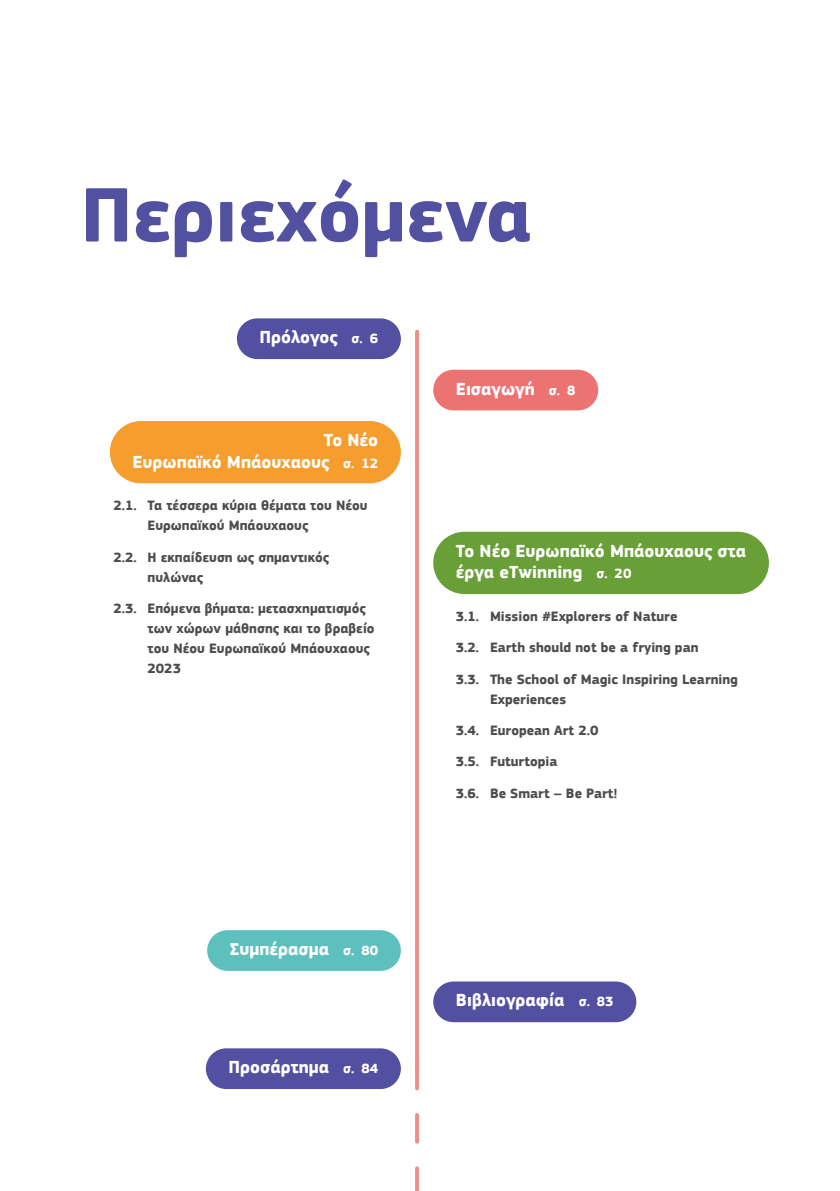
<style>
.page{position:relative;width:840px;height:1191px;background:#fff}
.page>*{position:absolute;margin:0;border:0;box-sizing:border-box;transform-origin:0 0}
.t1{font:700 80px "EC Square Sans Pro";color:#5250a1}
.t2{font:700 18px/21.6px "EC Square Sans Pro";color:#fff;text-align:right}
.t3{font:700 14px/20px "EC Square Sans Pro";color:#4d4d4f}
.s1{font-size:14px}
</style>
<div class="page">
<svg style="left:415px;top:1067px;width:4px;height:124px"></svg>
<hr style="left:415px;top:332px;width:4px;height:735px;background:#ee8e88">
<div style="left:237px;top:318px;width:163px;height:41px;background:#5350a2;border-radius:20px"></div>
<div style="left:433px;top:370px;width:165px;height:40px;background:#eb7472;border-radius:20px"></div>
<div style="left:110px;top:421px;width:290px;height:62px;background:#f59d2d;border-radius:31px"></div>
<div style="left:433px;top:532px;width:335px;height:62px;background:#699f37;border-radius:31px"></div>
<div style="left:207px;top:930px;width:193px;height:41px;background:#5dbfbe;border-radius:20px"></div>
<div style="left:433px;top:981px;width:203px;height:41px;background:#5350a2;border-radius:20px"></div>
<div style="left:206px;top:1048px;width:194px;height:41px;background:#5350a2;border-radius:20px"></div>
<h1 class="t1" style="left:81px;top:167px;width:452px">Περιεχόμενα</h1>
<p class="t2" style="left:259px;top:327px;width:120px">Πρόλογος <span class="s1">σ. 6</span></p>
<p class="t2" style="left:132px;top:430px;width:247px">Το Νέο<br>Ευρωπαϊκό Μπάουχαους <span class="s1">σ. 12</span></p>
<p class="t3" style="left:147px;top:496px;width:221px;text-indent:-34px">2.1. Τα τέσσερα κύρια θέματα του Νέου<br>Ευρωπαϊκού Μπάουχαους</p>
<p class="t3" style="left:147px;top:547px;width:183px;text-indent:-34px">2.2. Η εκπαίδευση ως σημαντικός πυλώνας</p>
<p class="t3" style="left:147px;top:599px;width:228px;text-indent:-34px">2.3. Επόμενα βήματα: μετασχηματισμός των χώρων μάθησης και το βραβείο του Νέου Ευρωπαϊκού Μπάουχαους<br>2023</p>
<p class="t2" style="left:230px;top:939px;width:150px">Συμπέρασμα <span class="s1">σ. 80</span></p>
<p class="t2" style="left:228px;top:1057px;width:151px">Πρoσάρτημα <span class="s1">σ. 84</span></p>
<p class="t2" style="left:455px;top:378px;width:121px">Εισαγωγή <span class="s1">σ. 8</span></p>
<p class="t2" style="left:455px;top:540px;width:291px;text-align:left">Το Νέο Ευρωπαϊκό Μπάουχαους στα έργα eTwinning <span class="s1">σ. 20</span></p>
<p class="t3" style="left:455px;top:607px;width:223px">3.1. Mission #Explorers of Nature</p>
<p class="t3" style="left:455px;top:638px;width:244px">3.2. Earth should not be a frying pan</p>
<p class="t3" style="left:489px;top:669px;width:249px;text-indent:-34px">3.3. The School of Magic Inspiring Learning<br>Experiences</p>
<p class="t3" style="left:455px;top:721px;width:144px">3.4. European Art 2.0</p>
<p class="t3" style="left:455px;top:752px;width:103px">3.5. Futurtopia</p>
<p class="t3" style="left:455px;top:783px;width:163px">3.6. Be Smart – Be Part!</p>
<p class="t2" style="left:455px;top:990px;width:159px">Βιβλιογραφία <span class="s1">σ. 83</span></p>
</div>
